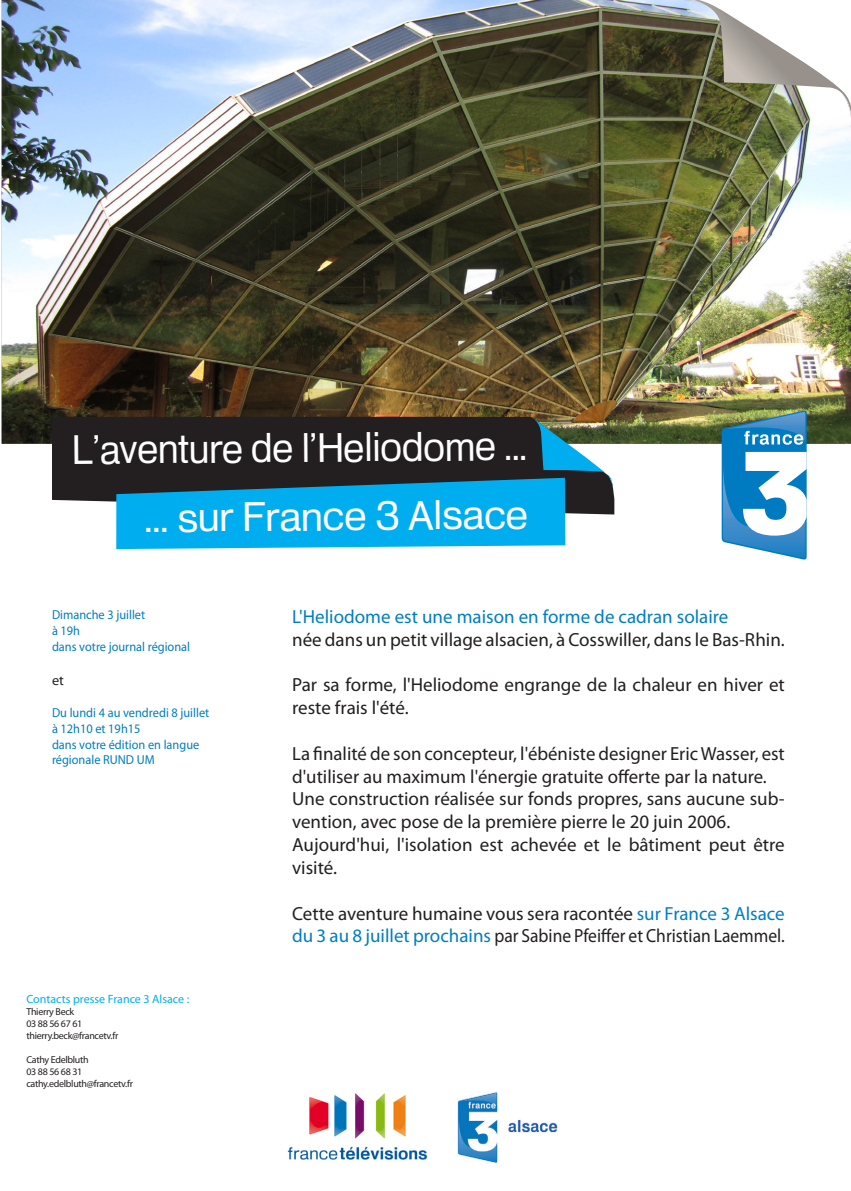
<style>
.page{position:relative;width:851px;height:1191px;background:#fff}
.page>*{position:absolute;margin:0;border:0;box-sizing:border-box;transform-origin:0 0}
.t1{font:40px "FTV Heldustry";letter-spacing:-.01em;color:#fff;scale:.94 1}
.t2{font:40px "FTV Heldustry";letter-spacing:-.01em;color:#fff}
.t3{font:19px/22.8px "Myriad Pro";color:#231f20}
.t4{font:19px "Myriad Pro";color:#007ec2}
.t5{font:14px "Myriad Pro";color:#231f20}
.t6{font:13px/15.6px "Myriad Pro";color:#007dc2;scale:.95 1}
.t7{font:12px "Myriad Pro";color:#00aeef}
.t8{font:10px "Myriad Pro";letter-spacing:-.03em;color:#231f20}
.s1{color:#007ec2}
</style>
<div class="page">
<img style="left:2px;top:0;width:848px;height:444px">
<svg style="left:694px;top:0;width:156px;height:113px"></svg>
<div style="left:52px;top:417px;width:64px;height:85px;background:#231f20"></div>
<svg style="left:116px;top:417px;width:498px;height:132px;background:#206b87"></svg>
<svg style="left:721px;top:411px;width:85px;height:148px"></svg>
<img style="left:287px;top:1093px;width:141px;height:67px">
<img style="left:457px;top:1092px;width:101px;height:70px">
<p class="t1" style="left:71px;top:428px;width:485px;rotate:-1deg">L'aventure de l'Heliodome ...</p>
<p class="t2" style="left:144px;top:492px;width:385px">... sur France 3 Alsace</p>
<p class="t6" style="left:52px;top:606px;width:100px">Dimanche 3 juillet</p>
<p class="t6" style="left:52px;top:622px;width:31px">à 19h</p>
<p class="t6" style="left:52px;top:639px;width:147px">dans votre journal régional</p>
<p class="t5" style="left:52px;top:671px;width:13px">et</p>
<p class="t6" style="left:52px;top:705px;width:167px">Du lundi 4 au vendredi 8 juillet</p>
<p class="t6" style="left:52px;top:720px;width:95px">à 12h10 et 19h15</p>
<p class="t6" style="left:52px;top:736px;width:156px">dans votre édition en langue régionale RUND UM</p>
<p class="t7" style="left:26px;top:991px;width:164px">Contacts presse France 3 Alsace :</p>
<p class="t8" style="left:26px;top:1005px;width:49px">Thierry Beck</p>
<p class="t8" style="left:26px;top:1017px;width:57px">03 88 56 67 61</p>
<p class="t8" style="left:26px;top:1029px;width:93px">thierry.beck@francetv.fr</p>
<p class="t8" style="left:26px;top:1053px;width:64px">Cathy Edelbluth</p>
<p class="t8" style="left:26px;top:1065px;width:57px">03 88 56 68 31</p>
<p class="t8" style="left:26px;top:1077px;width:108px">cathy.edelbluth@francetv.fr</p>
<p class="t4" style="left:292px;top:605px;width:437px">L'Heliodome est une maison en forme de cadran solaire</p>
<p class="t3" style="left:292px;top:627px;width:494px">née dans un petit village alsacien, à Cosswiller, dans le Bas-Rhin.</p>
<p class="t3" style="left:292px;top:673px;width:494px">Par sa forme, l'Heliodome engrange de la chaleur en hiver et reste frais l'été.</p>
<p class="t3" style="left:292px;top:741px;width:494px">La finalité de son concepteur, l'ébéniste designer Eric Wasser, est d'utiliser au maximum l'énergie gratuite offerte par la nature.</p>
<p class="t3" style="left:292px;top:787px;width:494px">Une construction réalisée sur fonds propres, sans aucune sub&shy;vention, avec pose de la première pierre le 20 juin 2006.</p>
<p class="t3" style="left:292px;top:833px;width:494px">Aujourd'hui, l'isolation est achevée et le bâtiment peut être visité.</p>
<p class="t3" style="left:292px;top:901px;width:494px">Cette aventure humaine vous sera racontée <span class="s1">sur France 3 Alsace du 3 au 8 juillet prochains</span> par Sabine Pfeiffer et Christian Laemmel.</p>
</div>
